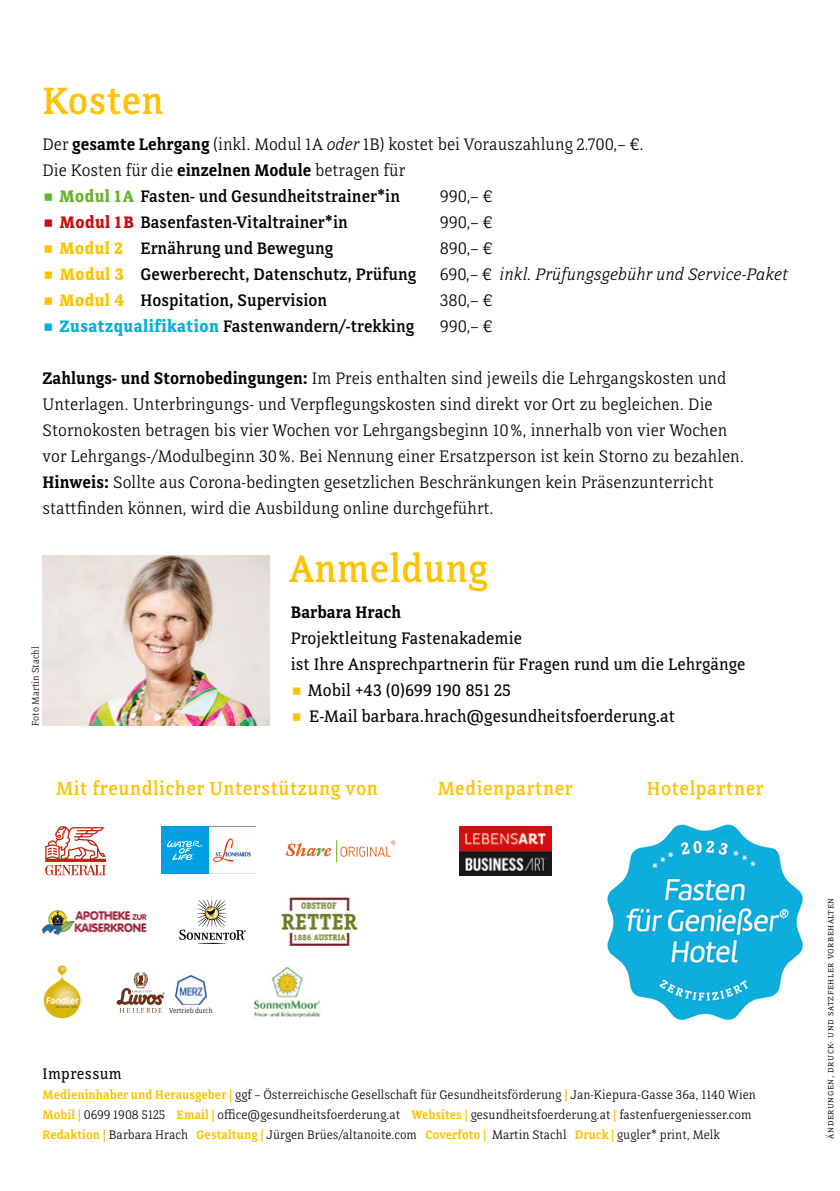
<style>
.page{position:relative;width:840px;height:1191px;background:#fff}
.page>*{position:absolute;margin:0;border:0;box-sizing:border-box;transform-origin:0 0}
.t1{font:500 40px "Directa Serif";letter-spacing:.01em;color:#fdc300}
.t2{font:500 20px "Directa Serif";letter-spacing:.025em;color:#fdc300}
.t3{font:300 17.6px/26px "Directa Serif";color:#000}
.t4{font:500 17.6px "Directa Serif";color:#000}
.t5{font:17.6px "Directa Serif";color:#000}
.t6{font:italic 300 17.6px "Directa Serif";color:#000}
.t7{font:600 17.6px "Directa Serif";color:#000}
.t8{font:16px "Directa Serif";letter-spacing:.025em;color:#000}
.t9{font:300 13px/20px "Directa Serif";color:#000}
.t10{font:300 10px "Directa Serif";letter-spacing:.05em;color:#000}
.t11{font:300 7.2px "Directa Serif";color:#000}
.s1{font-weight:600}
.s2{font-style:italic}
.s3{font-weight:700;color:#64b32c}
.s4{font-weight:700;color:#cb0b0f}
.s5{font-weight:700;color:#fdc300}
.s6{font-style:normal}
.s7{font-weight:700;color:#08addd}
.s8{font-weight:600;color:#fdc300}
</style>
<div class="page">
<img style="left:43px;top:556px;width:226px;height:170px">
<svg style="left:45px;top:826px;width:61px;height:49px"></svg>
<svg style="left:179px;top:899px;width:67px;height:45px"></svg>
<img style="left:43px;top:965px;width:38px;height:54px">
<img style="left:40px;top:909px;width:107px;height:26px">
<img style="left:459px;top:826px;width:91px;height:49px">
<img style="left:281px;top:896px;width:78px;height:51px">
<svg style="left:117px;top:972px;width:48px;height:40px"></svg>
<img style="left:175px;top:975px;width:31px;height:29px">
<img style="left:161px;top:826px;width:95px;height:47px">
<svg style="left:285px;top:840px;width:110px;height:22px"></svg>
<img style="left:254px;top:967px;width:67px;height:51px">
<img style="left:607px;top:824px;width:196px;height:197px">
<h1 class="t1" style="left:43px;top:76px;width:123px">Kosten</h1>
<p class="t3" style="left:43px;top:131px;width:602px">Der <span class="s1">gesamte Lehrgang</span> (inkl. Modul 1A <span class="s2">oder</span> 1B) kostet bei Vorauszahlung 2.700,– €.</p>
<p class="t3" style="left:43px;top:157px;width:364px">Die Kosten für die <span class="s1">einzelnen Module</span> betragen für</p>
<p class="t4" style="left:60px;top:185px;width:342px"><span class="s3">Modul 1A</span> Fasten- und Gesundheitstrainer*in</p>
<p class="t3" style="left:439px;top:183px;width:54px">990,– €</p>
<p class="t4" style="left:60px;top:211px;width:289px"><span class="s4">Modul 1B</span> Basenfasten-Vitaltrainer*in</p>
<p class="t3" style="left:439px;top:209px;width:54px">990,– €</p>
<p class="t4" style="left:60px;top:237px;width:275px"><span class="s5">Modul 2</span> Ernährung und Bewegung</p>
<p class="t3" style="left:439px;top:235px;width:54px">890,– €</p>
<p class="t4" style="left:60px;top:263px;width:358px"><span class="s5">Modul 3</span> Gewerberecht, Datenschutz, Prüfung</p>
<p class="t6" style="left:439px;top:264px;width:349px"><span class="s6">690,– €</span> inkl. Prüfungsgebühr und Service-Paket</p>
<p class="t4" style="left:60px;top:289px;width:269px"><span class="s5">Modul 4</span> Hospitation, Supervision</p>
<p class="t3" style="left:439px;top:287px;width:54px">380,– €</p>
<p class="t4" style="left:60px;top:315px;width:356px"><span class="s7">Zusatzqualifikation</span> Fastenwandern/-trekking</p>
<p class="t3" style="left:439px;top:313px;width:54px">990,– €</p>
<p class="t3" style="left:43px;top:365px;width:702px"><span class="s1">Zahlungs- und Stornobedingungen:</span> Im Preis enthalten sind jeweils die Lehrgangskosten und Unterlagen. Unterbringungs- und Verpflegungskosten sind direkt vor Ort zu begleichen. Die Stornokosten betragen bis vier Wochen vor Lehrgangsbeginn 10%, innerhalb von vier Wochen vor Lehrgangs-/Modulbeginn 30%. Bei Nennung einer Ersatzperson ist kein Storno zu bezahlen.<br><span class="s1">Hinweis:</span> Sollte aus Corona-bedingten gesetzlichen Beschränkungen kein Präsenzunterricht stattfinden können, wird die Ausbildung online durchgeführt.</p>
<p class="t10" style="left:30px;top:726px;width:81px;rotate:-90deg">Foto Martin Stachl</p>
<h1 class="t1" style="left:289px;top:544px;width:200px">Anmeldung</h1>
<p class="t7" style="left:291px;top:601px;width:112px">Barbara Hrach</p>
<p class="t5" style="left:291px;top:627px;width:232px">Projektleitung Fastenakademie</p>
<p class="t5" style="left:291px;top:653px;width:456px">ist Ihre Ansprechpartnerin für Fragen rund um die Lehrgänge</p>
<p class="t5" style="left:308px;top:679px;width:204px">Mobil +43 (0)699 190 851 25</p>
<p class="t5" style="left:309px;top:705px;width:367px">E-Mail barbara.hrach@gesundheitsfoerderung.at</p>
<p class="t2" style="left:56px;top:776px;width:323px">Mit freundlicher Unterstützung von</p>
<p class="t2" style="left:437px;top:776px;width:136px">Medienpartner</p>
<p class="t2" style="left:646px;top:776px;width:118px">Hotelpartner</p>
<p class="t11" style="left:169px;top:1006px;width:45px">Vertrieb durch</p>
<p class="t8" style="left:43px;top:1063px;width:81px">Impressum</p>
<p class="t9" style="left:43px;top:1084px;width:714px"><span class="s8">Medieninhaber und Herausgeber |</span> ggf – Österreichische Gesellschaft für Gesundheitsförderung <span class="s8">|</span> Jan-Kiepura-Gasse 36a, 1140 Wien<br><span class="s8">Mobil |</span> 0699 1908 5125 <span class="s8">Email |</span> office@gesundheitsfoerderung.at <span class="s8">Websites |</span> gesundheitsfoerderung.at <span class="s8">|</span> fastenfuergeniesser.com<br><span class="s8">Redaktion |</span> Barbara Hrach <span class="s8">Gestaltung |</span> Jürgen Brües/altanoite.com <span class="s8">Coverfoto |</span> Martin Stachl <span class="s8">Druck |</span> gugler* print, Melk</p>
<p class="t10" style="left:823px;top:1138px;width:242px;rotate:-90deg">änderungen, druck- und satzfehler vorbehalten</p>
</div>
